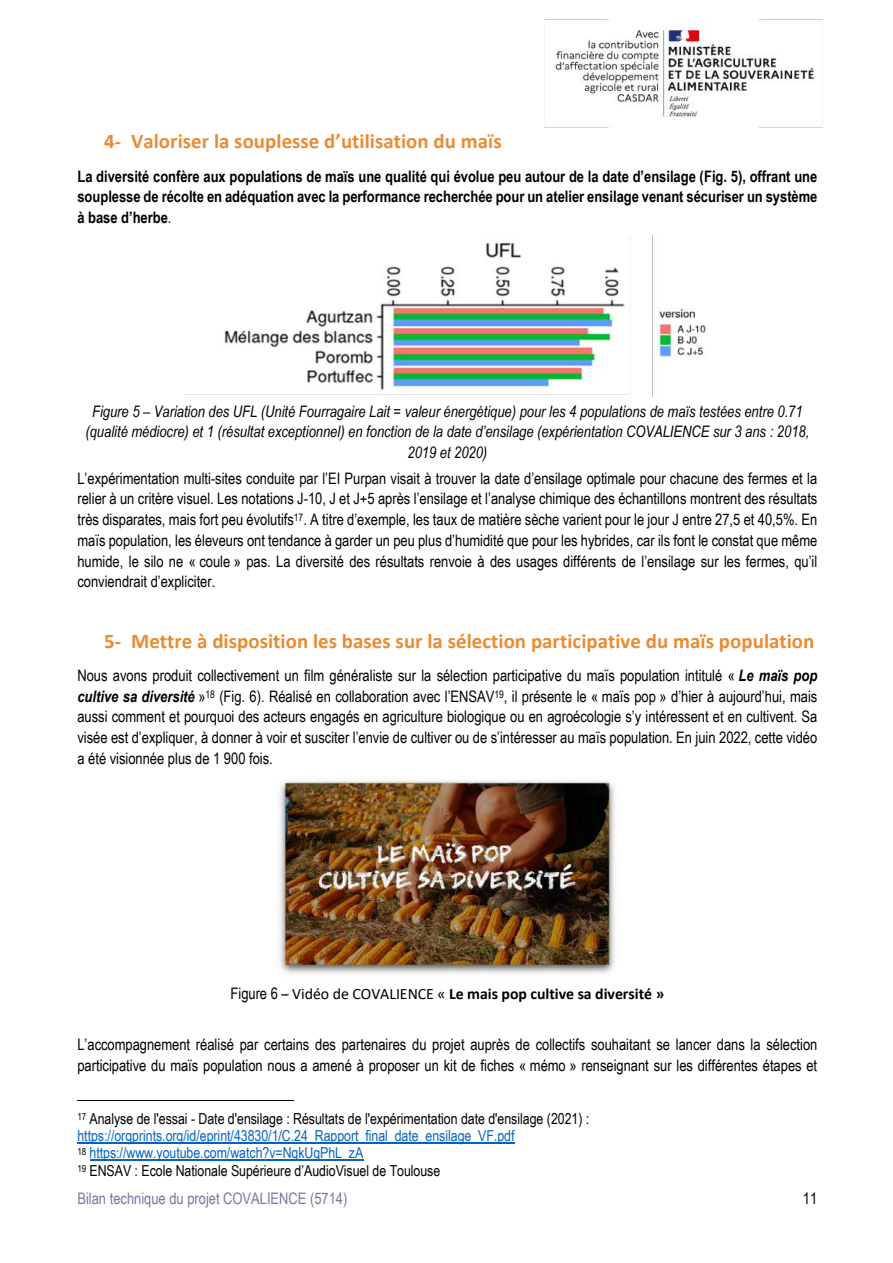
<style>
.page{position:relative;width:893px;height:1263px;background:#fff}
.page>*{position:absolute;margin:0;border:0;box-sizing:border-box;transform-origin:0 0}
.t1{font:700 20.85px "Calibri";color:#e98b33}
.t2{font:15.9px/20.7px "Arial Narrow";color:#000;text-align:justify}
.t3{font:italic 15.9px/20.7px "Arial Narrow";color:#000;text-align:center}
.t4{font:700 15.9px/20.9px "Arial Narrow";color:#000;text-align:justify}
.t5{font:700 15.9px "Calibri";letter-spacing:-.005em;color:#000}
.t6{font:15.9px "Arial Narrow";color:#7a74a4}
.t7{font:15.15px/17.2px "Arial Narrow";letter-spacing:-.005em;color:#000}
.s1{font-weight:400}
.s2{font-weight:700;font-style:italic}
.s3{font-family:"Arial Narrow";font-weight:400}
.s4{color:#0463c1}
</style>
<div class="page">
<img style="left:555px;top:25px;width:259px;height:93px">
<hr style="left:77px;top:1100px;width:216px;height:1px;background:#000">
<hr style="left:77px;top:1142px;width:437px;height:2px;background:#0463c1">
<hr style="left:90px;top:1160px;width:273px;height:1px;background:#0463c1">
<img style="left:185px;top:235px;width:521px;height:161px">
<img style="left:277px;top:778px;width:338px;height:196px">
<h1 class="t1" style="left:104px;top:129px;width:399px">4- Valoriser la souplesse d’utilisation du maïs</h1>
<p class="t4" style="left:77px;top:165px;width:741px">La diversité confère aux populations de maïs une qualité qui évolue peu autour de la date d’ensilage (Fig. 5), offrant une souplesse de récolte en adéquation avec la performance recherchée pour un atelier ensilage venant sécuriser un système à base d’herbe<span class="s1">.</span></p>
<p class="t3" style="left:85px;top:401px;width:725px">Figure 5 – Variation des UFL (Unité Fourragaire Lait = valeur énergétique) pour les 4 populations de maïs testées entre 0.71 (qualité médiocre) et 1 (résultat exceptionnel) en fonction de la date d’ensilage (expérientation COVALIENCE sur 3 ans : 2018,<br>2019 et 2020)</p>
<p class="t2" style="left:77px;top:468px;width:741px">L’expérimentation multi-sites conduite par l’EI Purpan visait à trouver la date d’ensilage optimale pour chacune des fermes et la relier à un critère visuel. Les notations J-10, J et J+5 après l’ensilage et l’analyse chimique des échantillons montrent des résultats très disparates, mais fort peu évolutifs<sup>17</sup>. A titre d’exemple, les taux de matière sèche varient pour le jour J entre 27,5 et 40,5%. En maïs population, les éleveurs ont tendance à garder un peu plus d’humidité que pour les hybrides, car ils font le constat que même humide, le silo ne « coule » pas. La diversité des résultats renvoie à des usages différents de l’ensilage sur les fermes, qu’il conviendrait d’expliciter.</p>
<h1 class="t1" style="left:104px;top:628px;width:712px">5- Mettre à disposition les bases sur la sélection participative du maïs population</h1>
<p class="t2" style="left:77px;top:665px;width:741px">Nous avons produit collectivement un film généraliste sur la sélection participative du maïs population intitulé « <span class="s2">Le maïs pop cultive sa diversité</span> »<sup>18</sup> (Fig. 6). Réalisé en collaboration avec l’ENSAV<sup>19</sup>, il présente le « maïs pop » d’hier à aujourd’hui, mais aussi comment et pourquoi des acteurs engagés en agriculture biologique ou en agroécologie s’y intéressent et en cultivent. Sa visée est d’expliquer, à donner à voir et susciter l’envie de cultiver ou de s’intéresser au maïs population. En juin 2022, cette vidéo a été visionnée plus de 1 900 fois.</p>
<p class="t5" style="left:231px;top:983px;width:435px"><span class="s3">Figure 6 –</span> <span class="s1">Vidéo de COVALIENCE «</span> Le mais pop cultive sa diversité »</p>
<p class="t2" style="left:77px;top:1034px;width:741px">L’accompagnement réalisé par certains des partenaires du projet auprès de collectifs souhaitant se lancer dans la sélection participative du maïs population nous a amené à proposer un kit de fiches « mémo » renseignant sur les différentes étapes et</p>
<p class="t7" style="left:77px;top:1110px;width:513px"><sup>17</sup> Analyse de l'essai - Date d'ensilage : Résultats de l'expérimentation date d'ensilage (2021) : <span class="s4">https://orgprints.org/id/eprint/43830/1/C.24_Rapport_final_date_ensilage_VF.pdf<br></span><sup>18</sup> <span class="s4">https://www.youtube.com/watch?v=NqkUqPhL_zA<br></span><sup>19</sup> ENSAV : Ecole Nationale Supérieure d’AudioVisuel de Toulouse</p>
<p class="t6" style="left:77px;top:1189px;width:271px">Bilan technique du projet COVALIENCE (5714)</p>
<p class="t2" style="left:803px;top:1188px;width:16px">11</p>
</div>
